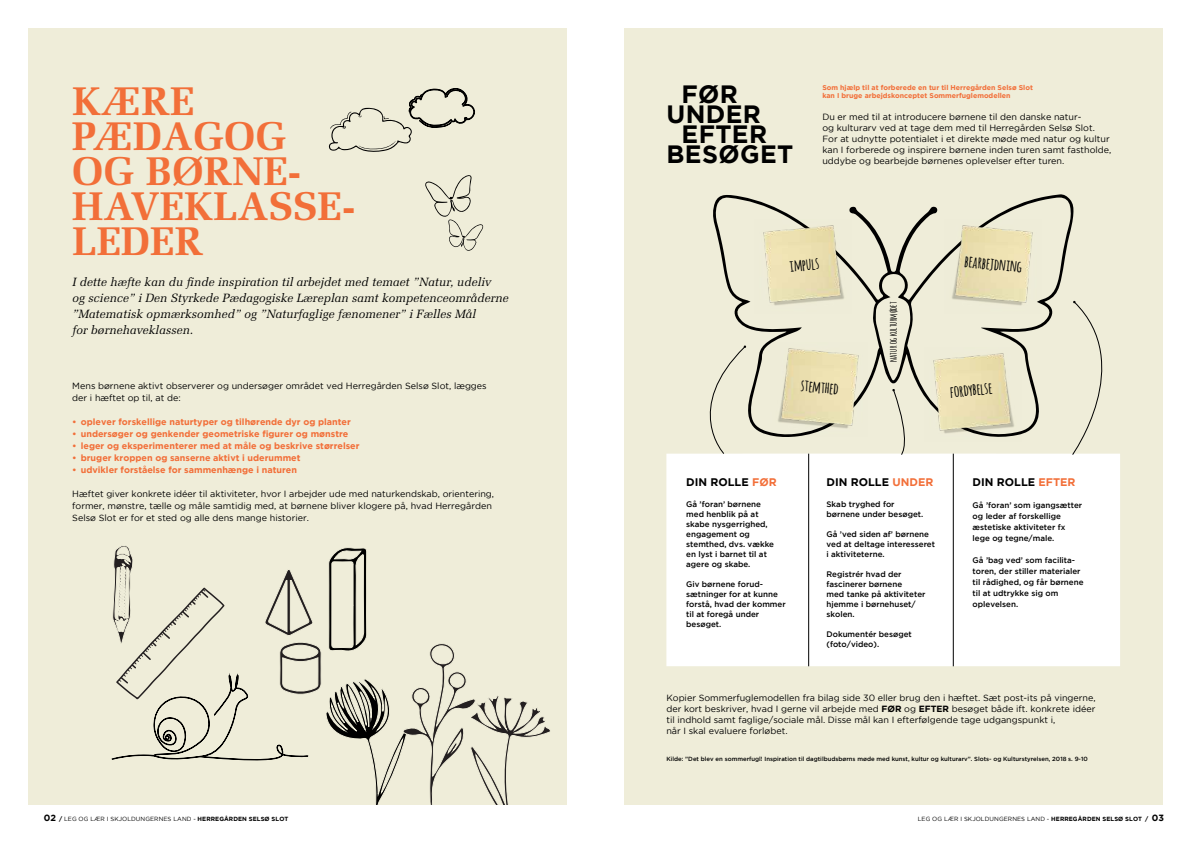
<style>
.page{position:relative;width:1191px;height:842px;background:#fff}
.page>*{position:absolute;margin:0;border:0;box-sizing:border-box;transform-origin:0 0}
.t1{font:700 40px/35px "Melior LT Std";color:#f26f39}
.t2{font:700 25px "Gotham";letter-spacing:.015em;color:#000}
.t3{font:700 16px "Amatic";color:#000}
.t4{font:italic 12px/16px "Melior LT Std";color:#000}
.t5{font:700 11px "Gotham";color:#000}
.t6{font:700 10px "Amatic";letter-spacing:.025em;color:#000}
.t7{font:9px/11px "Gotham";color:#000}
.t8{font:700 9px "Gotham";color:#f26f39}
.t9{font:500 8px/10px "Gotham";color:#000}
.t10{font:700 7px/8px "Gotham";color:#f26f39}
.t11{font:500 6px "Gotham";color:#000}
.t12{font:6px "Gotham";letter-spacing:.015em;color:#000}
.s1{color:#f26f39}
.s2{font-weight:700}
.s3{font-weight:700;font-size:9px}
</style>
<div class="page">
<div style="left:28px;top:28px;width:539px;height:777px;background:#efedd9"></div>
<div style="left:624px;top:28px;width:538px;height:777px;background:#efedd9"></div>
<div style="left:666px;top:454px;width:454px;height:212px;background:#fff"></div>
<hr style="left:808px;top:454px;width:1px;height:212px;background:#000">
<hr style="left:953px;top:454px;width:1px;height:212px;background:#000">
<svg style="left:329px;top:88px;width:146px;height:64px"></svg>
<svg style="left:309px;top:547px;width:241px;height:258px"></svg>
<svg style="left:111px;top:546px;width:198px;height:215px"></svg>
<svg style="left:425px;top:175px;width:59px;height:76px"></svg>
<svg style="left:713px;top:194px;width:360px;height:243px"></svg>
<img style="left:770px;top:342px;width:97px;height:94px">
<img style="left:754px;top:220px;width:98px;height:94px">
<img style="left:944px;top:220px;width:97px;height:94px">
<img style="left:924px;top:347px;width:97px;height:90px">
<svg style="left:682px;top:345px;width:64px;height:109px"></svg>
<svg style="left:1072px;top:301px;width:48px;height:154px"></svg>
<svg style="left:892px;top:389px;width:20px;height:66px"></svg>
<h1 class="t1" style="left:72px;top:83px;width:284px">KÆRE<br>PÆDAGOG<br>OG BØRNE-<br>HAVEKLASSE-<br>LEDER</h1>
<p class="t4" style="left:72px;top:274px;width:438px">I dette hæfte kan du finde inspiration til arbejdet med temaet ”Natur, udeliv<br>og science” i Den Styrkede Pædagogiske Læreplan samt kompetenceområderne ”Matematisk opmærksomhed” og ”Naturfaglige fænomener” i Fælles Mål<br>for børnehaveklassen.</p>
<p class="t7" style="left:72px;top:380px;width:416px;line-height:12px">Mens børnene aktivt observerer og undersøger området ved Herregården Selsø Slot, lægges der i hæftet op til, at de:</p>
<p class="t8" style="left:72px;top:417px;width:280px">• oplever forskellige naturtyper og tilhørende dyr og planter</p>
<p class="t8" style="left:72px;top:429px;width:277px">• undersøger og genkender geometriske figurer og mønstre</p>
<p class="t8" style="left:72px;top:441px;width:289px">• leger og eksperimenterer med at måle og beskrive størrelser</p>
<p class="t8" style="left:72px;top:453px;width:230px">• bruger kroppen og sanserne aktivt i uderummet</p>
<p class="t8" style="left:72px;top:465px;width:226px">• udvikler forståelse for sammenhænge i naturen</p>
<p class="t7" style="left:72px;top:488px;width:423px;line-height:12px">Hæftet giver konkrete idéer til aktiviteter, hvor I arbejder ude med naturkendskab, orientering, former, mønstre, tælle og måle samtidig med, at børnene bliver klogere på, hvad Herregården<br>Selsø Slot er for et sted og alle dens mange historier.</p>
<h2 class="t2" style="left:681px;top:80px;width:58px">FØR</h2>
<h2 class="t2" style="left:666px;top:100px;width:96px">UNDER</h2>
<h2 class="t2" style="left:681px;top:120px;width:87px">EFTER</h2>
<h2 class="t2" style="left:666px;top:140px;width:128px">BESØGET</h2>
<p class="t10" style="left:822px;top:83px;width:212px">Som hjælp til at forberede en tur til Herregården Selsø Slot kan I bruge arbejdskonceptet Sommerfuglemodellen</p>
<p class="t7" style="left:822px;top:111px;width:290px">Du er med til at introducere børnene til den danske natur-<br>og kulturarv ved at tage dem med til Herregården Selsø Slot.<br>For at udnytte potentialet i et direkte møde med natur og kultur kan I forberede og inspirere børnene inden turen samt fastholde, uddybe og bearbejde børnenes oplevelser efter turen.</p>
<h3 class="t3" style="left:788px;top:255px;width:31px;rotate:-6deg">impuls</h3>
<h3 class="t3" style="left:802px;top:373px;width:39px;rotate:6deg">stemthed</h3>
<p class="t6" style="left:886px;top:362px;width:62px;rotate:-90deg">natur og kulturmødet</p>
<h3 class="t3" style="left:966px;top:249px;width:59px;rotate:6deg">bearbejdning</h3>
<h3 class="t3" style="left:949px;top:380px;width:43px;rotate:-6deg">fordybelse</h3>
<p class="t5" style="left:686px;top:475px;width:92px">DIN ROLLE <span class="s1">FØR</span></p>
<p class="t9" style="left:686px;top:499px;width:89px">Gå ’foran’ børnene med henblik på at skabe nysgerrighed, engagement og stemthed, dvs. vække en lyst i barnet til at agere og skabe.</p>
<p class="t9" style="left:686px;top:579px;width:101px">Giv børnene forud&shy;sætninger for at kunne forstå, hvad der kommer til at foregå under besøget.</p>
<p class="t5" style="left:826px;top:475px;width:108px">DIN ROLLE <span class="s1">UNDER</span></p>
<p class="t9" style="left:826px;top:499px;width:98px">Skab tryghed for børnene under besøget.</p>
<p class="t9" style="left:826px;top:529px;width:110px">Gå ’ved siden af’ børnene ved at deltage interesseret i aktiviteterne.</p>
<p class="t9" style="left:826px;top:569px;width:100px">Registrér hvad der fascinerer børnene<br>med tanke på aktiviteter hjemme i børnehuset/ skolen.</p>
<p class="t9" style="left:826px;top:629px;width:87px">Dokumentér besøget (foto/video).</p>
<p class="t5" style="left:972px;top:475px;width:104px">DIN ROLLE <span class="s1">EFTER</span></p>
<p class="t9" style="left:972px;top:499px;width:111px;line-height:11px">Gå ’foran’ som igangsætter og leder af forskellige æstetiske aktiviteter fx lege og tegne/male.</p>
<p class="t9" style="left:972px;top:554px;width:112px;line-height:11px">Gå ’bag ved’ som facilita&shy;toren, der stiller materialer til rådighed, og får børnene til at udtrykke sig om oplevelsen.</p>
<p class="t7" style="left:666px;top:692px;width:431px">Kopier Sommerfuglemodellen fra bilag side 30 eller brug den i hæftet. Sæt post-its på vingerne, der kort beskriver, hvad I gerne vil arbejde med <span class="s2">FØR</span> og <span class="s2">EFTER</span> besøget både ift. konkrete idéer til indhold samt faglige/sociale mål. Disse mål kan I efterfølgende tage udgangspunkt i,<br>når I skal evaluere forløbet.</p>
<p class="t11" style="left:666px;top:756px;width:423px">Kilde: ”Det blev en sommerfugl! Inspiration til dagtilbudsbørns møde med kunst, kultur og kulturarv”. Slots- og Kulturstyrelsen, 2018 s. 9-10</p>
<p class="t12" style="left:44px;top:815px;width:246px"><span class="s3">02</span> <span class="s2">/</span> LEG OG LÆR I SKJOLDUNGERNES LAND - <span class="s2">HERREGÅRDEN SELSØ SLOT</span></p>
<p class="t12" style="left:917px;top:815px;width:248px">LEG OG LÆR I SKJOLDUNGERNES LAND - <span class="s2">HERREGÅRDEN SELSØ SLOT /</span> <span class="s3">03</span></p>
</div>
